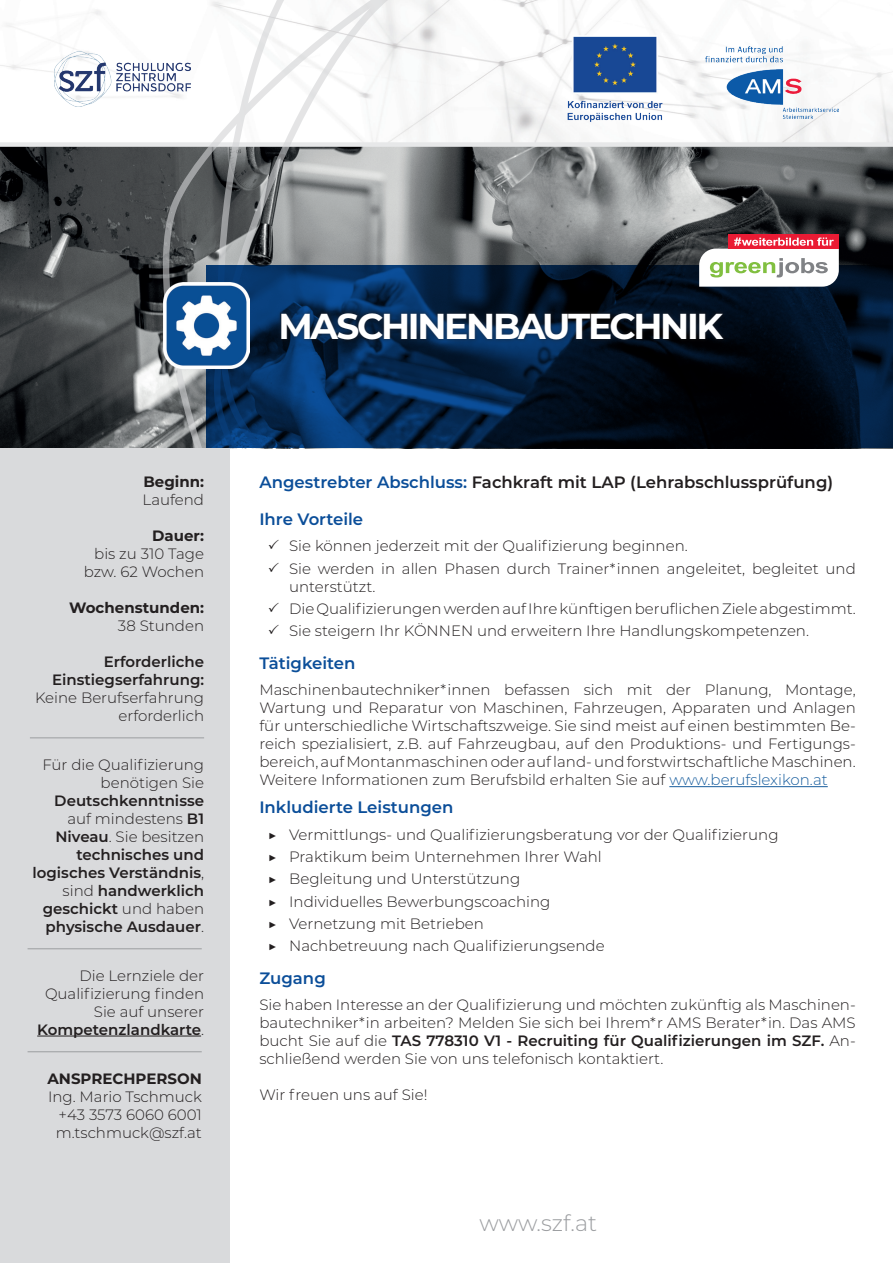
<style>
.page{position:relative;width:893px;height:1263px;background:#fff}
.page>*{position:absolute;margin:0;border:0;box-sizing:border-box;transform-origin:0 0}
.t1{font:700 36px "Montserrat";letter-spacing:-.065em;color:#fff}
.t2{font:300 22.5px "Montserrat";color:#9b9da0}
.t3{font:600 16.5px "Montserrat";color:#231f20}
.t4{font:600 16.5px "Montserrat";color:#0b4e99}
.t5{font:300 15px/18px "Montserrat";color:#231f20;text-align:right}
.t6{font:600 15px/18px "Montserrat";color:#231f20;text-align:right}
.t7{font:700 15px "Montserrat";color:#231f20}
.s1{font-weight:300}
.s2{font-weight:600}
.s3{color:#0b4e99}
.s4{color:#175d9e}
</style>
<div class="page">
<img style="left:0;top:0;width:893px;height:448px">
<svg style="left:161px;top:0;width:51px;height:448px"></svg>
<svg style="left:215px;top:0;width:372px;height:449px"></svg>
<hr style="left:669px;top:786px;width:159px;height:1px;background:#175d9e">
<div style="left:0;top:448px;width:230px;height:815px;background:#d9dadc"></div>
<svg style="left:206px;top:265px;width:687px;height:183px"></svg>
<img style="left:163px;top:283px;width:86px;height:86px">
<div style="left:277px;top:308px;width:451px;height:36px;background:#231f20;opacity:.4"></div>
<hr style="left:37px;top:1036px;width:164px;height:1px;background:#231f20">
<hr style="left:28px;top:948px;width:174px;height:1px;background:#9b9da0">
<hr style="left:28px;top:1051px;width:174px;height:1px;background:#9b9da0">
<hr style="left:30px;top:738px;width:174px;height:1px;background:#9b9da0">
<div style="left:728px;top:234px;width:111px;height:15px;background:#ea1b34"></div>
<svg style="left:699px;top:238px;width:140px;height:49px"></svg>
<img style="left:54px;top:51px;width:137px;height:55px">
<img style="left:705px;top:46px;width:134px;height:72px">
<img style="left:563px;top:26px;width:104px;height:106px">
<p class="t7" style="left:143px;top:470px;width:62px">Beginn:</p>
<p class="t5" style="left:143px;top:490px;width:63px">Laufend</p>
<p class="t7" style="left:152px;top:524px;width:53px">Dauer:</p>
<p class="t5" style="left:84px;top:544px;width:122px">bis zu 310 Tage bzw. 62 Wochen</p>
<p class="t7" style="left:69px;top:596px;width:136px">Wochenstunden:</p>
<p class="t5" style="left:118px;top:616px;width:88px">38 Stunden</p>
<p class="t6" style="left:52px;top:652px;width:153px">Erforderliche<br>Einstiegserfahrung:</p>
<p class="t5" style="left:35px;top:688px;width:171px">Keine Berufserfahrung erforderlich</p>
<p class="t5" style="left:42px;top:755px;width:163px">Für die Qualifizierung benötigen Sie</p>
<p class="t6" style="left:33px;top:791px;width:173px">Deutschkenntnisse <span class="s1">auf mindestens</span> B1<br>Niveau<span class="s1">. Sie besitzen </span>technisches und logisches Verständnis<span class="s1">, sind</span> handwerklich geschickt <span class="s1">und haben </span>physische Ausdauer<span class="s1">.</span></p>
<p class="t5" style="left:37px;top:966px;width:168px">Die Lernziele der<br>Qualifizierung finden<br>Sie auf unserer<br><span class="s2">Kompetenzlandkarte</span>.</p>
<p class="t7" style="left:47px;top:1067px;width:156px">ANSPRECHPERSON</p>
<p class="t5" style="left:56px;top:1087px;width:148px;text-align:justify;text-indent:-8px">Ing. Mario Tschmuck +43 3573 6060 6001 m.tschmuck@szf.at</p>
<h1 class="t1" style="left:278px;top:300px;width:446px">MASCHINENBAUTECHNIK</h1>
<p class="t3" style="left:259px;top:470px;width:575px"><span class="s3">Angestrebter Abschluss:</span> Fachkraft mit LAP (Lehrabschlussprüfung)</p>
<p class="t4" style="left:259px;top:507px;width:105px">Ihre Vorteile</p>
<p class="t5" style="left:268px;top:536px;width:421px">✓ Sie können jederzeit mit der Qualifizierung beginnen.</p>
<p class="t5" style="left:289px;top:559px;width:568px;text-align:left;text-indent:-21px">✓ Sie werden in allen Phasen durch Trainer*innen angeleitet, begleitet und unterstützt.</p>
<p class="t5" style="left:268px;top:599px;width:589px">✓ Die Qualifizierungen werden auf Ihre künftigen beruflichen Ziele abgestimmt.</p>
<p class="t5" style="left:268px;top:621px;width:543px">✓ Sie steigern Ihr KÖNNEN und erweitern Ihre Handlungskompetenzen.</p>
<p class="t4" style="left:259px;top:651px;width:98px">Tätigkeiten</p>
<p class="t5" style="left:259px;top:680px;width:598px;text-align:justify">Maschinenbautechniker*innen befassen sich mit der Planung, Montage, Wartung und Reparatur von Maschinen, Fahrzeugen, Apparaten und Anlagen für unterschiedliche Wirtschaftszweige. Sie sind meist auf einen bestimmten Be&shy;reich spezialisiert, z.B. auf Fahrzeugbau, auf den Produktions- und Fertigungs&shy;bereich, auf Montanmaschinen oder auf land- und forstwirtschaftliche Maschinen.<br>Weitere Informationen zum Berufsbild erhalten Sie auf <span class="s4">www.berufslexikon.at</span></p>
<p class="t4" style="left:259px;top:796px;width:196px">Inkludierte Leistungen</p>
<p class="t5" style="left:268px;top:823px;width:512px;line-height:22.2px;text-align:left">▶ Vermittlungs- und Qualifizierungsberatung vor der Qualifizierung ▶ Praktikum beim Unternehmen Ihrer Wahl<br>▶ Begleitung und Unterstützung<br>▶ Individuelles Bewerbungscoaching<br>▶ Vernetzung mit Betrieben<br>▶ Nachbetreuung nach Qualifizierungsende</p>
<p class="t4" style="left:259px;top:966px;width:68px">Zugang</p>
<p class="t5" style="left:259px;top:995px;width:598px;text-align:justify">Sie haben Interesse an der Qualifizierung und möchten zukünftig als Maschinen&shy;bautechniker*in arbeiten? Melden Sie sich bei Ihrem*r AMS Berater*in. Das AMS bucht Sie auf die <span class="s2">TAS 778310 V1 - Recruiting für Qualifizierungen im SZF.</span> An&shy;schließend werden Sie von uns telefonisch kontaktiert.</p>
<p class="t5" style="left:259px;top:1085px;width:170px">Wir freuen uns auf Sie!</p>
<h2 class="t2" style="left:479px;top:1207px;width:119px">www.szf.at</h2>
</div>
